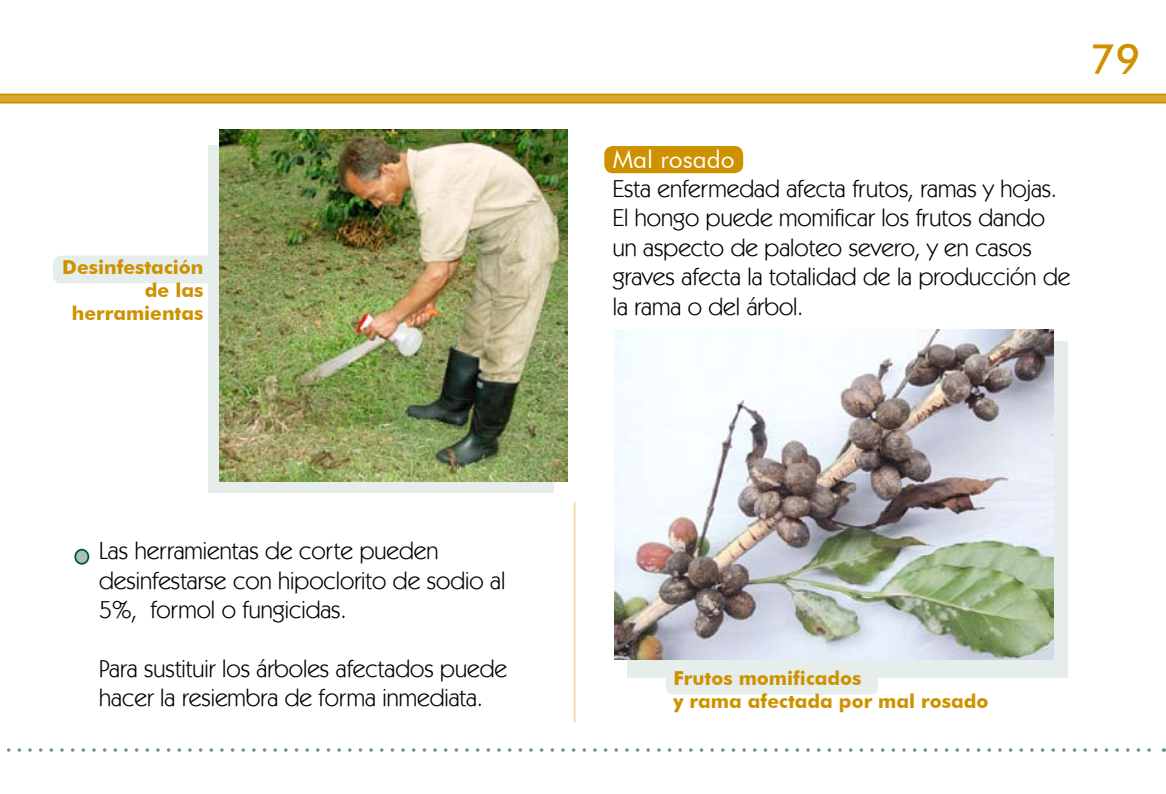
<style>
.page{position:relative;width:1166px;height:794px;background:#fff}
.page>*{position:absolute;margin:0;border:0;box-sizing:border-box;transform-origin:0 0}
.t1{font:500 42px "Futura BT";color:#ce9200}
.t2{font:24.5px/29.4px "Kabel IT Cby BT";color:#000}
.t3{font:24.5px "Futura BT";color:#fff}
.t4{font:700 19.25px/23.1px "Futura BT";color:#ce9200}
</style>
<div class="page">
<svg style="left:0;top:94px;width:1166px;height:10px;background:#d6a42c"></svg>
<svg style="left:7px;top:748px;width:1157px;height:4px"></svg>
<div style="left:627px;top:341px;width:441px;height:336px;background:#e6eeec"></div>
<div style="left:605px;top:147px;width:137px;height:25px;background:#ce9200;border-radius:8px"></div>
<div style="left:604px;top:146px;width:139px;height:27px;border:2px solid #ce9200;border-radius:8px"></div>
<img style="left:615px;top:330px;width:438px;height:329px">
<div style="left:666px;top:666px;width:212px;height:28px;background:#e6eeec;border-radius:8px"></div>
<div style="left:208px;top:145px;width:346px;height:348px;background:#e6eeec"></div>
<div style="left:53px;top:256px;width:163px;height:27px;background:#e6eeec;border-radius:8px"></div>
<hr style="left:574px;top:502px;width:1px;height:220px;background:#eed9a6">
<img style="left:219px;top:129px;width:348px;height:352px">
<div style="left:75px;top:550px;width:13px;height:14px;background:#a6c2bb;border-radius:50%"></div>
<div style="left:74px;top:549px;width:15px;height:15px;border:2px solid #00523d;border-radius:50%"></div>
<p class="t4" style="left:62px;top:255px;width:143px;text-align:right">Desinfestación de las herramientas</p>
<p class="t2" style="left:99px;top:536px;width:408px">Las herramientas de corte pueden desinfestarse con hipoclorito de sodio al<br>5%, formol o fungicidas.</p>
<p class="t2" style="left:99px;top:653px;width:409px">Para sustituir los árboles afectados puede hacer la resiembra de forma inmediata.</p>
<h1 class="t1" style="left:1090px;top:34px;width:52px">79</h1>
<p class="t3" style="left:613px;top:144px;width:124px">Mal rosado</p>
<p class="t2" style="left:613px;top:173px;width:459px">Esta enfermedad afecta frutos, ramas y hojas.<br>El hongo puede momificar los frutos dando un aspecto de paloteo severo, y en casos graves afecta la totalidad de la producción de la rama o del árbol.</p>
<p class="t4" style="left:673px;top:667px;width:317px">Frutos momificados<br>y rama afectada por mal rosado</p>
</div>
